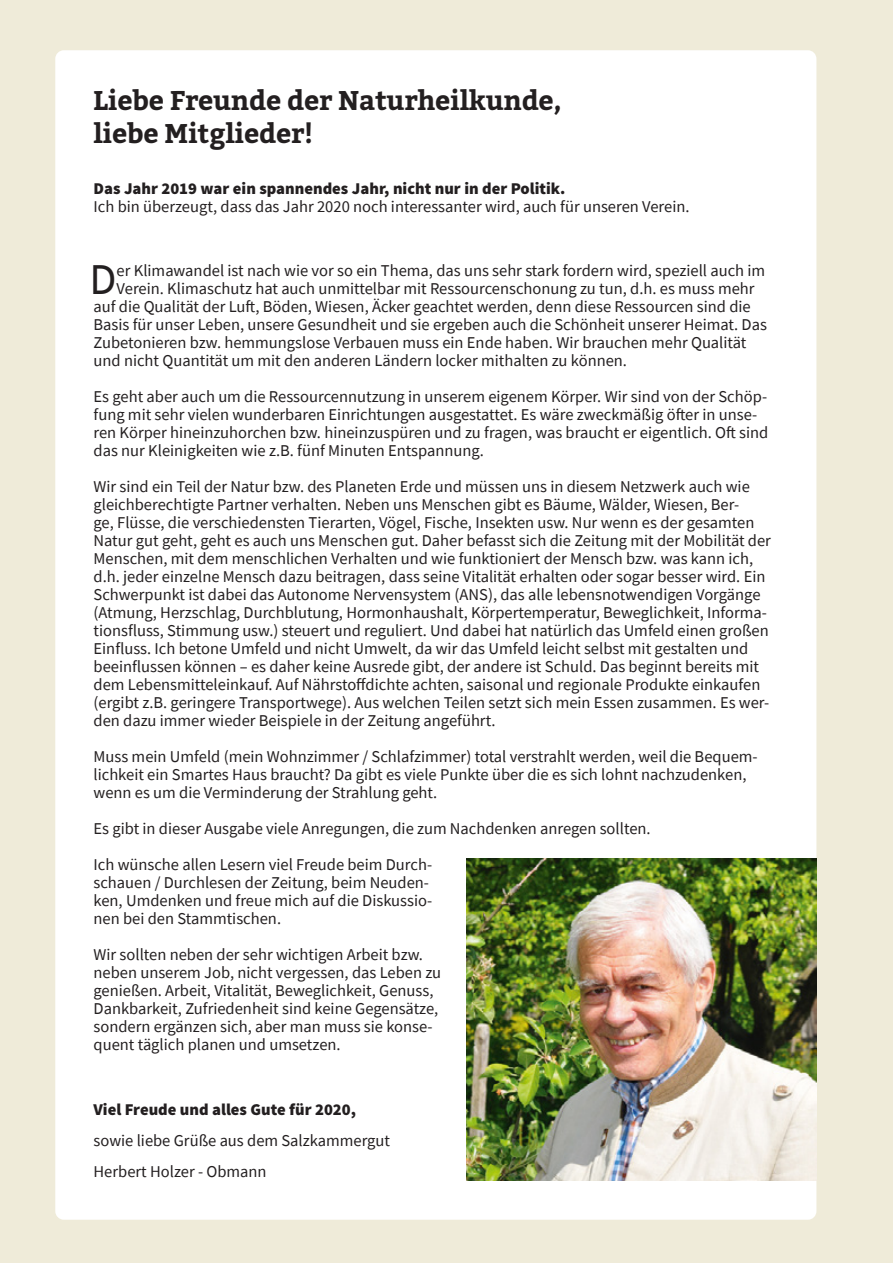
<style>
.page{position:relative;width:893px;height:1263px;background:#efebd9}
.page>*{position:absolute;margin:0;border:0;box-sizing:border-box;transform-origin:0 0}
.t1{font:43.95px "Source Sans Pro";color:#231f20}
.t2{font:700 27px/33px "Bitter";letter-spacing:-.01em;color:#231f20}
.t3{font:16.5px/18px "Source Sans Pro";color:#231f20}
.t4{font:900 16.5px "Source Sans Pro";color:#231f20}
</style>
<div class="page">
<div style="left:55px;top:50px;width:761px;height:1170px;background:#fff;border-radius:9px"></div>
<img style="left:467px;top:859px;width:349px;height:322px">
<h2 class="t2" style="left:94px;top:83px;width:470px">Liebe Freunde der Naturheilkunde, liebe Mitglieder!</h2>
<p class="t4" style="left:94px;top:177px;width:473px">Das Jahr 2019 war ein spannendes Jahr, nicht nur in der Politik.</p>
<p class="t3" style="left:94px;top:197px;width:597px">Ich bin überzeugt, dass das Jahr 2020 noch interessanter wird, auch für unseren Verein.</p>
<h1 class="t1" style="left:90px;top:252px;width:29px">D</h1>
<p class="t3" style="left:117px;top:262px;width:650px">er Klimawandel ist nach wie vor so ein Thema, das uns sehr stark fordern wird, speziell auch im</p>
<p class="t3" style="left:117px;top:280px;width:639px">Verein. Klimaschutz hat auch unmittelbar mit Ressourcenschonung zu tun, d.h. es muss mehr</p>
<p class="t3" style="left:94px;top:298px;width:659px">auf die Qualität der Luft, Böden, Wiesen, Äcker geachtet werden, denn diese Ressourcen sind die</p>
<p class="t3" style="left:94px;top:316px;width:675px">Basis für unser Leben, unsere Gesundheit und sie ergeben auch die Schönheit unserer Heimat. Das</p>
<p class="t3" style="left:94px;top:334px;width:654px">Zubetonieren bzw. hemmungslose Verbauen muss ein Ende haben. Wir brauchen mehr Qualität</p>
<p class="t3" style="left:94px;top:352px;width:535px">und nicht Quantität um mit den anderen Ländern locker mithalten zu können.</p>
<p class="t3" style="left:94px;top:388px;width:676px">Es geht aber auch um die Ressourcennutzung in unserem eigenem Körper. Wir sind von der Schöp&shy;fung mit sehr vielen wunderbaren Einrichtungen ausgestattet. Es wäre zweckmäßig öfter in unse&shy;ren Körper hineinzuhorchen bzw. hineinzuspüren und zu fragen, was braucht er eigentlich. Oft sind das nur Kleinigkeiten wie z.B. fünf Minuten Entspannung.</p>
<p class="t3" style="left:94px;top:478px;width:679px">Wir sind ein Teil der Natur bzw. des Planeten Erde und müssen uns in diesem Netzwerk auch wie gleichberechtigte Partner verhalten. Neben uns Menschen gibt es Bäume, Wälder, Wiesen, Ber-<br>ge, Flüsse, die verschiedensten Tierarten, Vögel, Fische, Insekten usw. Nur wenn es der gesamten Natur gut geht, geht es auch uns Menschen gut. Daher befasst sich die Zeitung mit der Mobilität der Menschen, mit dem menschlichen Verhalten und wie funktioniert der Mensch bzw. was kann ich, d.h. jeder einzelne Mensch dazu beitragen, dass seine Vitalität erhalten oder sogar besser wird. Ein Schwerpunkt ist dabei das Autonome Nervensystem (ANS), das alle lebensnotwendigen Vorgänge (Atmung, Herzschlag, Durchblutung, Hormonhaushalt, Körpertemperatur, Beweglichkeit, Informa&shy;tionsfluss, Stimmung usw.) steuert und reguliert. Und dabei hat natürlich das Umfeld einen großen Einfluss. Ich betone Umfeld und nicht Umwelt, da wir das Umfeld leicht selbst mit gestalten und beeinflussen können – es daher keine Ausrede gibt, der andere ist Schuld. Das beginnt bereits mit dem Lebensmitteleinkauf. Auf Nährstoffdichte achten, saisonal und regionale Produkte einkaufen (ergibt z.B. geringere Transportwege). Aus welchen Teilen setzt sich mein Essen zusammen. Es wer&shy;den dazu immer wieder Beispiele in der Zeitung angeführt.</p>
<p class="t3" style="left:94px;top:748px;width:666px">Muss mein Umfeld (mein Wohnzimmer / Schlafzimmer) total verstrahlt werden, weil die Bequem&shy;lichkeit ein Smartes Haus braucht? Da gibt es viele Punkte über die es sich lohnt nachzudenken, wenn es um die Verminderung der Strahlung geht.</p>
<p class="t3" style="left:94px;top:811px;width:559px;line-height:36px">Es gibt in dieser Ausgabe viele Anregungen, die zum Nachdenken anregen sollten.<br>Ich wünsche allen Lesern viel Freude beim Durch-</p>
<p class="t3" style="left:94px;top:874px;width:340px">schauen / Durchlesen der Zeitung, beim Neuden&shy;ken, Umdenken und freue mich auf die Diskussio&shy;nen bei den Stammtischen.</p>
<p class="t3" style="left:94px;top:946px;width:349px">Wir sollten neben der sehr wichtigen Arbeit bzw. neben unserem Job, nicht vergessen, das Leben zu genießen. Arbeit, Vitalität, Beweglichkeit, Genuss, Dankbarkeit, Zufriedenheit sind keine Gegensätze, sondern ergänzen sich, aber man muss sie konse&shy;quent täglich planen und umsetzen.</p>
<p class="t4" style="left:94px;top:1099px;width:264px">Viel Freude und alles Gute für 2020,</p>
<p class="t3" style="left:94px;top:1125px;width:298px;line-height:30.8px">sowie liebe Grüße aus dem Salzkammergut<br>Herbert Holzer - Obmann</p>
</div>
